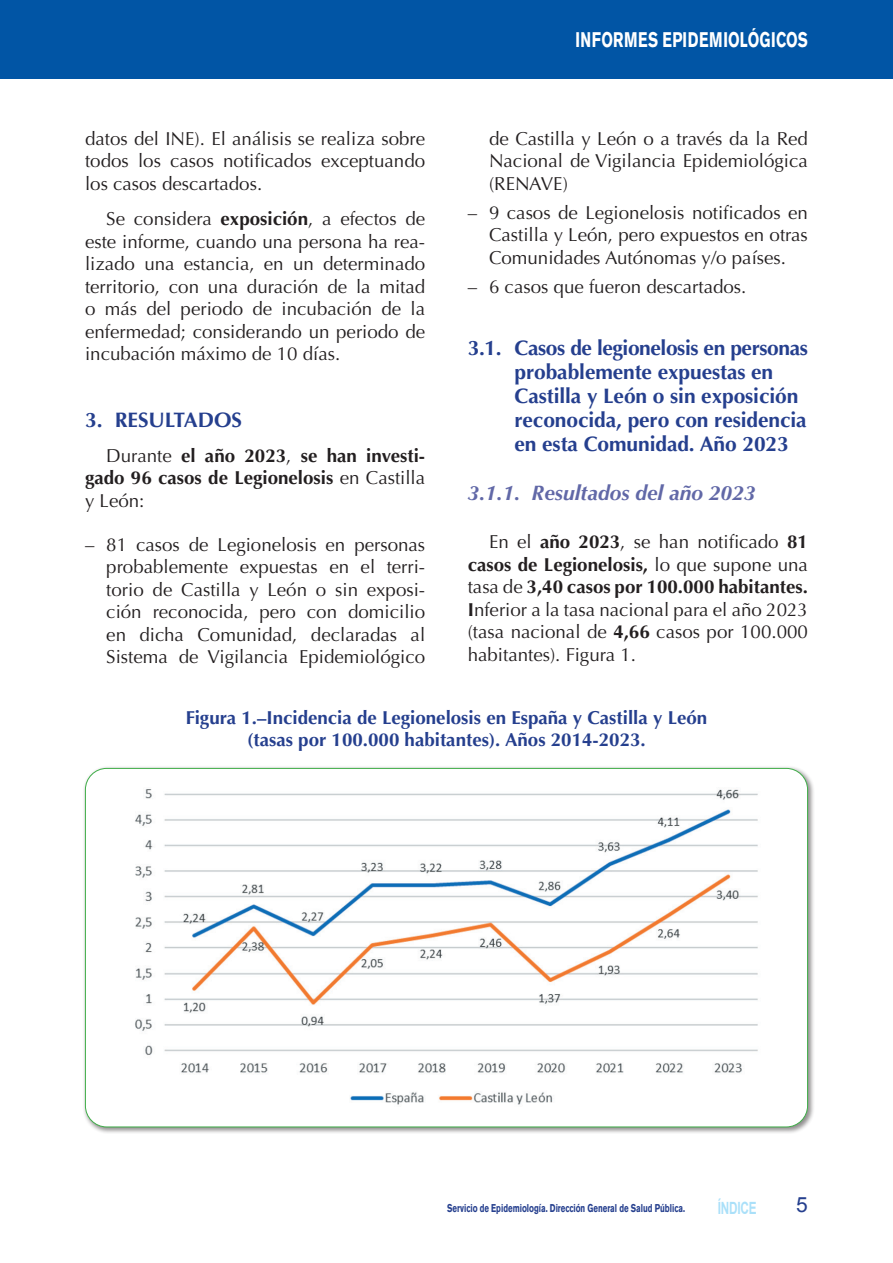
<style>
.page{position:relative;width:893px;height:1263px;background:#fff}
.page>*{position:absolute;margin:0;border:0;box-sizing:border-box;transform-origin:0 0}
.t1{font:700 21px/24px "Optima";letter-spacing:-.005em;color:#253f8e}
.t2{font:italic 700 21px "Optima";color:#6168a7}
.t3{font:700 21px "Akzidenz Grotesk BE";letter-spacing:.04em;color:#fff;scale:.7 1}
.t4{font:21px "Arial";color:#253f8e}
.t5{font:18.75px/22.5px "Optima";color:#231f20;text-align:justify}
.t6{font:700 18.75px/22.5px "Optima";color:#253f8e;text-align:center}
.t7{font:700 18.75px/22.5px "Optima";color:#231f20;text-align:justify}
.t8{font:700 16.8px "Arial";letter-spacing:-.015em;color:#aae0f9;scale:.7 1}
.t9{font:700 11.25px "Akzidenz Grotesk BE";color:#253f8e;scale:.7 1}
.s1{font-weight:700}
.s2{font-weight:400}
</style>
<div class="page">
<div style="left:0;top:0;width:893px;height:79px;background:#0155a5"></div>
<div style="left:82px;top:765px;width:733px;height:369px;background:#231f20;opacity:.5"></div>
<div style="left:85px;top:768px;width:722px;height:359px;background:#fff;border-radius:21px"></div>
<img style="left:135px;top:789px;width:623px;height:316px">
<p class="t5" style="left:85px;top:127px;width:342px">datos del INE). El análisis se realiza sobre todos los casos notificados exceptuando los casos descartados.</p>
<p class="t5" style="left:85px;top:208px;width:342px;text-indent:21px">Se considera <span class="s1">exposición</span>, a efectos de este informe, cuando una persona ha rea&shy;lizado una estancia, en un determinado territorio, con una duración de la mitad o más del periodo de incubación de la enfermedad; considerando un periodo de incubación máximo de 10 días.</p>
<p class="t1" style="left:85px;top:408px;width:158px">3. RESULTADOS</p>
<p class="t7" style="left:85px;top:444px;width:342px;text-indent:21px"><span class="s2">Durante</span> el año 2023<span class="s2">,</span> se han investi&shy;gado 96 casos de Legionelosis <span class="s2">en Castilla y León:</span></p>
<p class="t5" style="left:106px;top:533px;width:320px;text-indent:-21px">– 81 casos de Legionelosis en personas probablemente expuestas en el terri&shy;torio de Castilla y León o sin exposi&shy;ción reconocida, pero con domicilio en dicha Comunidad, declaradas al Sistema de Vigilancia Epidemiológico</p>
<p class="t3" style="left:575px;top:28px;width:334px">INFORMES EPIDEMIOLÓGICOS</p>
<p class="t5" style="left:489px;top:127px;width:320px">de Castilla y León o a través da la Red Nacional de Vigilancia Epidemiológica (RENAVE)</p>
<p class="t5" style="left:489px;top:201px;width:320px;text-indent:-21px">– 9 casos de Legionelosis notificados en Castilla y León, pero expuestos en otras Comunidades Autónomas y/o países.</p>
<p class="t5" style="left:468px;top:275px;width:280px">– 6 casos que fueron descartados.</p>
<p class="t1" style="left:514px;top:336px;width:295px;text-indent:-47px">3.1. Casos de legionelosis en personas probablemente expuestas en<br>Castilla y León o sin exposición reconocida, pero con residencia en esta Comunidad. Año 2023</p>
<p class="t2" style="left:468px;top:481px;width:289px">3.1.1. Resultados del año 2023</p>
<p class="t5" style="left:468px;top:531px;width:342px;text-indent:21px">En el <span class="s1">año 2023</span>, se han notificado <span class="s1">81 casos de Legionelosis,</span> lo que supone una tasa de <span class="s1">3,40 casos por 100.000 habitantes.<br>I</span>nferior a la tasa nacional para el año 2023 (tasa nacional de <span class="s1">4,66</span> casos por 100.000 habitantes). Figura 1.</p>
<p class="t6" style="left:186px;top:706px;width:523px">Figura 1.–Incidencia de Legionelosis en España y Castilla y León (tasas por 100.000 habitantes). Años 2014-2023.</p>
<p class="t9" style="left:447px;top:1201px;width:341px">Servicio de Epidemiología. Dirección General de Salud Pública.</p>
<p class="t8" style="left:718px;top:1196px;width:57px">ÍNDICE</p>
<p class="t4" style="left:796px;top:1191px;width:13px">5</p>
</div>
